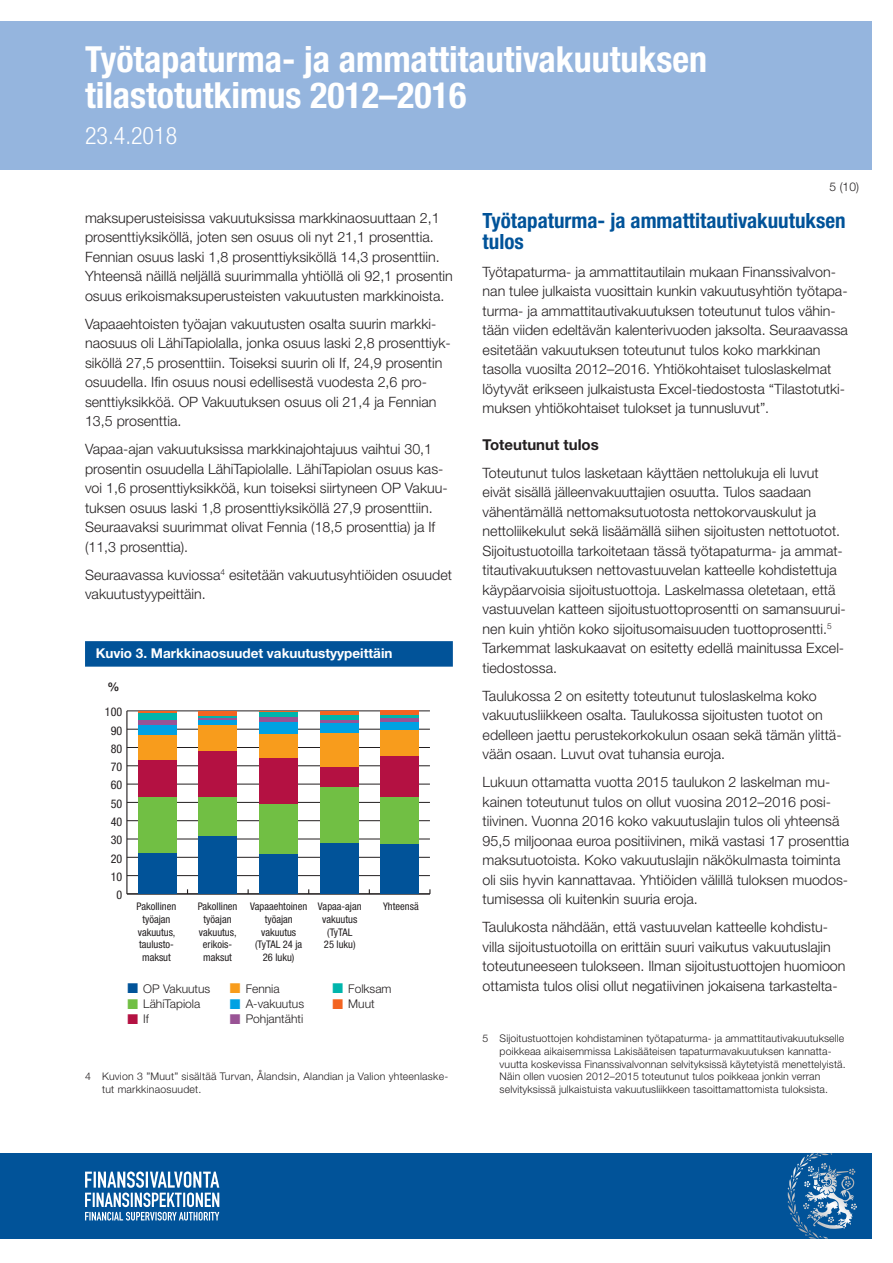
<style>
.page{position:relative;width:893px;height:1263px;background:#fff}
.page>*{position:absolute;margin:0;border:0;box-sizing:border-box;transform-origin:0 0}
.t1{font:700 condensed 36px/36px "Helvetica Neue LT Std";color:#fff}
.t2{font:300 condensed 24px "Helvetica Neue LT Std";color:#fff}
.OTSIKKO_2{font:700 condensed 21px/21px "Helvetica Neue LT Std";color:#015399}
.OTSIKKO_3{font:700 15px "Helvetica Neue LT Std";color:#231f20}
.LEIPIS{font:300 14.25px/19.5px "Helvetica Neue LT Std";color:#231f20}
.GRAAFIN_OTSIKKO{font:700 13.5px "Helvetica Neue LT Std";color:#fff}
.t3{font:300 12px/15px "Helvetica Neue LT Std";color:#231f20}
.t4{font:condensed 12px "Helvetica Neue LT Std";color:#231f20}
.t5{font:700 12px "Helvetica Neue LT Std";color:#231f20}
.ALAVIITE{font:300 10.5px/12.6px "Helvetica Neue LT Std";letter-spacing:.01em;color:#231f20}
.t6{font:condensed 10.5px/12.6px "Helvetica Neue LT Std";color:#231f20;text-align:center}
</style>
<div class="page">
<div style="left:0;top:21px;width:872px;height:149px;background:#95b5de"></div>
<div style="left:0;top:1153px;width:872px;height:85px;background:#015399"></div>
<svg style="left:800px;top:1153px;width:32px;height:13px"></svg>
<svg style="left:85px;top:1171px;width:134px;height:49px"></svg>
<hr style="left:127px;top:893px;width:303px;height:1px;background:#231f20">
<hr style="left:126px;top:711px;width:1px;height:183px;background:#231f20">
<hr style="left:127px;top:894px;width:303px;height:1px;background:#231f20">
<hr style="left:127px;top:875px;width:303px;height:1px;background:#231f20">
<hr style="left:127px;top:857px;width:303px;height:1px;background:#231f20">
<hr style="left:127px;top:839px;width:303px;height:1px;background:#231f20">
<hr style="left:127px;top:820px;width:303px;height:1px;background:#231f20">
<hr style="left:127px;top:802px;width:303px;height:1px;background:#231f20">
<hr style="left:127px;top:784px;width:303px;height:1px;background:#231f20">
<hr style="left:127px;top:765px;width:303px;height:1px;background:#231f20">
<hr style="left:127px;top:747px;width:303px;height:1px;background:#231f20">
<hr style="left:127px;top:729px;width:303px;height:1px;background:#231f20">
<hr style="left:127px;top:711px;width:303px;height:1px;background:#231f20">
<hr style="left:138px;top:711px;width:38px;height:2px;background:#f36421">
<div style="left:199px;top:711px;width:38px;height:5px;background:#f36421"></div>
<hr style="left:259px;top:711px;width:39px;height:2px;background:#f36421">
<div style="left:320px;top:711px;width:38px;height:5px;background:#f36421"></div>
<hr style="left:381px;top:711px;width:38px;height:4px;background:#f36421">
<div style="left:138px;top:713px;width:38px;height:7px;background:#00b5ac"></div>
<hr style="left:199px;top:716px;width:38px;height:2px;background:#00b5ac">
<hr style="left:259px;top:713px;width:39px;height:4px;background:#00b5ac">
<hr style="left:320px;top:716px;width:38px;height:4px;background:#00b5ac">
<svg style="left:381px;top:715px;width:38px;height:4px"></svg>
<div style="left:138px;top:720px;width:38px;height:6px;background:#995395"></div>
<hr style="left:199px;top:718px;width:38px;height:2px;background:#995395">
<div style="left:259px;top:717px;width:39px;height:5px;background:#995395"></div>
<hr style="left:320px;top:720px;width:38px;height:3px;background:#995395">
<svg style="left:381px;top:719px;width:38px;height:4px"></svg>
<div style="left:138px;top:726px;width:38px;height:9px;background:#00a1e3"></div>
<div style="left:199px;top:720px;width:38px;height:5px;background:#00a1e3"></div>
<div style="left:259px;top:722px;width:39px;height:12px;background:#00a1e3"></div>
<div style="left:320px;top:723px;width:38px;height:10px;background:#00a1e3"></div>
<div style="left:381px;top:723px;width:38px;height:7px;background:#00a1e3"></div>
<div style="left:138px;top:735px;width:38px;height:25px;background:#f89c1c"></div>
<div style="left:199px;top:725px;width:38px;height:26px;background:#f89c1c"></div>
<div style="left:259px;top:734px;width:39px;height:25px;background:#f89c1c"></div>
<div style="left:320px;top:733px;width:38px;height:34px;background:#f89c1c"></div>
<div style="left:381px;top:730px;width:38px;height:27px;background:#f89c1c"></div>
<div style="left:138px;top:760px;width:38px;height:37px;background:#b41142"></div>
<div style="left:199px;top:751px;width:38px;height:46px;background:#b41142"></div>
<div style="left:259px;top:759px;width:39px;height:45px;background:#b41142"></div>
<div style="left:320px;top:767px;width:38px;height:21px;background:#b41142"></div>
<div style="left:381px;top:757px;width:38px;height:40px;background:#b41142"></div>
<div style="left:138px;top:797px;width:38px;height:56px;background:#71bf44"></div>
<div style="left:199px;top:797px;width:38px;height:39px;background:#71bf44"></div>
<div style="left:259px;top:804px;width:39px;height:51px;background:#71bf44"></div>
<div style="left:320px;top:788px;width:38px;height:55px;background:#71bf44"></div>
<div style="left:381px;top:797px;width:38px;height:47px;background:#71bf44"></div>
<div style="left:138px;top:853px;width:38px;height:41px;background:#015399"></div>
<div style="left:199px;top:836px;width:38px;height:58px;background:#015399"></div>
<div style="left:259px;top:855px;width:39px;height:39px;background:#015399"></div>
<div style="left:320px;top:843px;width:38px;height:51px;background:#015399"></div>
<div style="left:381px;top:844px;width:38px;height:50px;background:#015399"></div>
<div style="left:85px;top:641px;width:368px;height:26px;background:#015399"></div>
<h1 class="t1" style="left:85px;top:41px;width:624px">Työtapaturma- ja ammattitautivakuutuksen tilastotutkimus 2012–2016</h1>
<h2 class="t2" style="left:85px;top:122px;width:94px">23.4.2018</h2>
<p class="t3" style="left:829px;top:179px;width:31px">5 (10)</p>
<p class="LEIPIS" style="left:85px;top:208px;width:369px">maksuperusteisissa vakuutuksissa markkinaosuuttaan 2,1 prosenttiyksiköllä, joten sen osuus oli nyt 21,1 prosenttia.<br>Fennian osuus laski 1,8 prosenttiyksiköllä 14,3 prosenttiin.<br>Yhteensä näillä neljällä suurimmalla yhtiöllä oli 92,1 prosentin osuus erikoismaksuperusteisten vakuutusten markkinoista.</p>
<p class="LEIPIS" style="left:85px;top:314px;width:367px">Vapaaehtoisten työajan vakuutusten osalta suurin markki&shy;naosuus oli LähiTapiolalla, jonka osuus laski 2,8 prosenttiyk&shy;siköllä 27,5 prosenttiin. Toiseksi suurin oli If, 24,9 prosentin osuudella. Ifin osuus nousi edellisestä vuodesta 2,6 pro&shy;senttiyksikköä. OP Vakuutuksen osuus oli 21,4 ja Fennian 13,5 prosenttia.</p>
<p class="LEIPIS" style="left:85px;top:439px;width:364px">Vapaa-ajan vakuutuksissa markkinajohtajuus vaihtui 30,1 prosentin osuudella LähiTapiolalle. LähiTapiolan osuus kas&shy;voi 1,6 prosenttiyksikköä, kun toiseksi siirtyneen OP Vakuu&shy;tuksen osuus laski 1,8 prosenttiyksiköllä 27,9 prosenttiin.<br>Seuraavaksi suurimmat olivat Fennia (18,5 prosenttia) ja If (11,3 prosenttia).</p>
<p class="LEIPIS" style="left:85px;top:565px;width:368px">Seuraavassa kuviossa<sup>4</sup> esitetään vakuutusyhtiöiden osuudet vakuutustyypeittäin.</p>
<p class="GRAAFIN_OTSIKKO" style="left:96px;top:645px;width:298px">Kuvio 3. Markkinaosuudet vakuutustyypeittäin</p>
<p class="t5" style="left:107px;top:679px;width:13px">%</p>
<p class="t4" style="left:105px;top:705px;width:19px">100</p>
<p class="t4" style="left:111px;top:723px;width:13px">90</p>
<p class="t4" style="left:111px;top:742px;width:13px">80</p>
<p class="t4" style="left:111px;top:760px;width:13px">70</p>
<p class="t4" style="left:111px;top:778px;width:13px">60</p>
<p class="t4" style="left:111px;top:796px;width:13px">50</p>
<p class="t4" style="left:111px;top:815px;width:13px">40</p>
<p class="t4" style="left:111px;top:833px;width:13px">30</p>
<p class="t4" style="left:111px;top:851px;width:13px">20</p>
<p class="t4" style="left:111px;top:870px;width:13px">10</p>
<p class="t4" style="left:116px;top:888px;width:7px">0</p>
<p class="t6" style="left:137px;top:900px;width:41px">Pakollinen työajan vakuutus, taulusto&shy;maksut</p>
<p class="t6" style="left:198px;top:900px;width:41px">Pakollinen työajan vakuutus, erikois&shy;maksut</p>
<p class="t6" style="left:250px;top:900px;width:59px">Vapaaehtoinen työajan vakuutus (TyTAL 24 ja<br>26 luku)</p>
<p class="t6" style="left:318px;top:900px;width:45px">Vapaa-ajan vakuutus (TyTAL<br>25 luku)</p>
<p class="t6" style="left:383px;top:900px;width:37px">Yhteensä</p>
<p class="t3" style="left:143px;top:981px;width:69px">OP Vakuutus<br>LähiTapiola<br>If</p>
<p class="t3" style="left:246px;top:981px;width:60px">Fennia<br>A-vakuutus<br>Pohjantähti</p>
<p class="t3" style="left:348px;top:981px;width:45px">Folksam<br>Muut</p>
<p class="ALAVIITE" style="left:102px;top:1070px;width:348px;text-indent:-17px">4 Kuvion 3 ”Muut” sisältää Turvan, Ålandsin, Alandian ja Valion yhteenlaske&shy;tut markkinaosuudet.</p>
<p class="OTSIKKO_2" style="left:483px;top:209px;width:364px">Työtapaturma- ja ammattitautivakuutuksen tulos</p>
<p class="LEIPIS" style="left:483px;top:261px;width:367px">Työtapaturma- ja ammattitautilain mukaan Finanssivalvon&shy;nan tulee julkaista vuosittain kunkin vakuutusyhtiön työtapa&shy;turma- ja ammattitautivakuutuksen toteutunut tulos vähin&shy;tään viiden edeltävän kalenterivuoden jaksolta. Seuraavassa esitetään vakuutuksen toteutunut tulos koko markkinan tasolla vuosilta 2012–2016. Yhtiökohtaiset tuloslaskelmat löytyvät erikseen julkaistusta Excel-tiedostosta “Tilastotutki&shy;muksen yhtiökohtaiset tulokset ja tunnusluvut”.</p>
<p class="OTSIKKO_3" style="left:483px;top:435px;width:118px">Toteutunut tulos</p>
<p class="LEIPIS" style="left:483px;top:462px;width:365px">Toteutunut tulos lasketaan käyttäen nettolukuja eli luvut eivät sisällä jälleenvakuuttajien osuutta. Tulos saadaan vähentämällä nettomaksutuotosta nettokorvauskulut ja nettoliikekulut sekä lisäämällä siihen sijoitusten nettotuotot.<br>Sijoitustuotoilla tarkoitetaan tässä työtapaturma- ja ammat&shy;titautivakuutuksen nettovastuuvelan katteelle kohdistettuja käypäarvoisia sijoitustuottoja. Laskelmassa oletetaan, että vastuuvelan katteen sijoitustuottoprosentti on samansuurui&shy;nen kuin yhtiön koko sijoitusomaisuuden tuottoprosentti.<sup>5<br></sup>Tarkemmat laskukaavat on esitetty edellä mainitussa Excel&shy;tiedostossa.</p>
<p class="LEIPIS" style="left:483px;top:685px;width:360px">Taulukossa 2 on esitetty toteutunut tuloslaskelma koko vakuutusliikkeen osalta. Taulukossa sijoitusten tuotot on edelleen jaettu perustekorkokulun osaan sekä tämän ylittä&shy;vään osaan. Luvut ovat tuhansia euroja.</p>
<p class="LEIPIS" style="left:483px;top:772px;width:368px">Lukuun ottamatta vuotta 2015 taulukon 2 laskelman mu&shy;kainen toteutunut tulos on ollut vuosina 2012–2016 posi&shy;tiivinen. Vuonna 2016 koko vakuutuslajin tulos oli yhteensä 95,5 miljoonaa euroa positiivinen, mikä vastasi 17 prosenttia maksutuotoista. Koko vakuutuslajin näkökulmasta toiminta oli siis hyvin kannattavaa. Yhtiöiden välillä tuloksen muodos&shy;tumisessa oli kuitenkin suuria eroja.</p>
<p class="LEIPIS" style="left:483px;top:917px;width:364px">Taulukosta nähdään, että vastuuvelan katteelle kohdistu&shy;villa sijoitustuotoilla on erittäin suuri vaikutus vakuutuslajin toteutuneeseen tulokseen. Ilman sijoitustuottojen huomioon ottamista tulos olisi ollut negatiivinen jokaisena tarkastelta-</p>
<p class="ALAVIITE" style="left:500px;top:1032px;width:348px;text-indent:-17px">5 Sijoitustuottojen kohdistaminen työtapaturma- ja ammattitautivakuutukselle poikkeaa aikaisemmissa Lakisääteisen tapaturmavakuutuksen kannatta&shy;vuutta koskevissa Finanssivalvonnan selvityksissä käytetyistä menettelyistä.<br>Näin ollen vuosien 2012–2015 toteutunut tulos poikkeaa jonkin verran selvityksissä julkaistuista vakuutusliikkeen tasoittamattomista tuloksista.</p>
</div>
